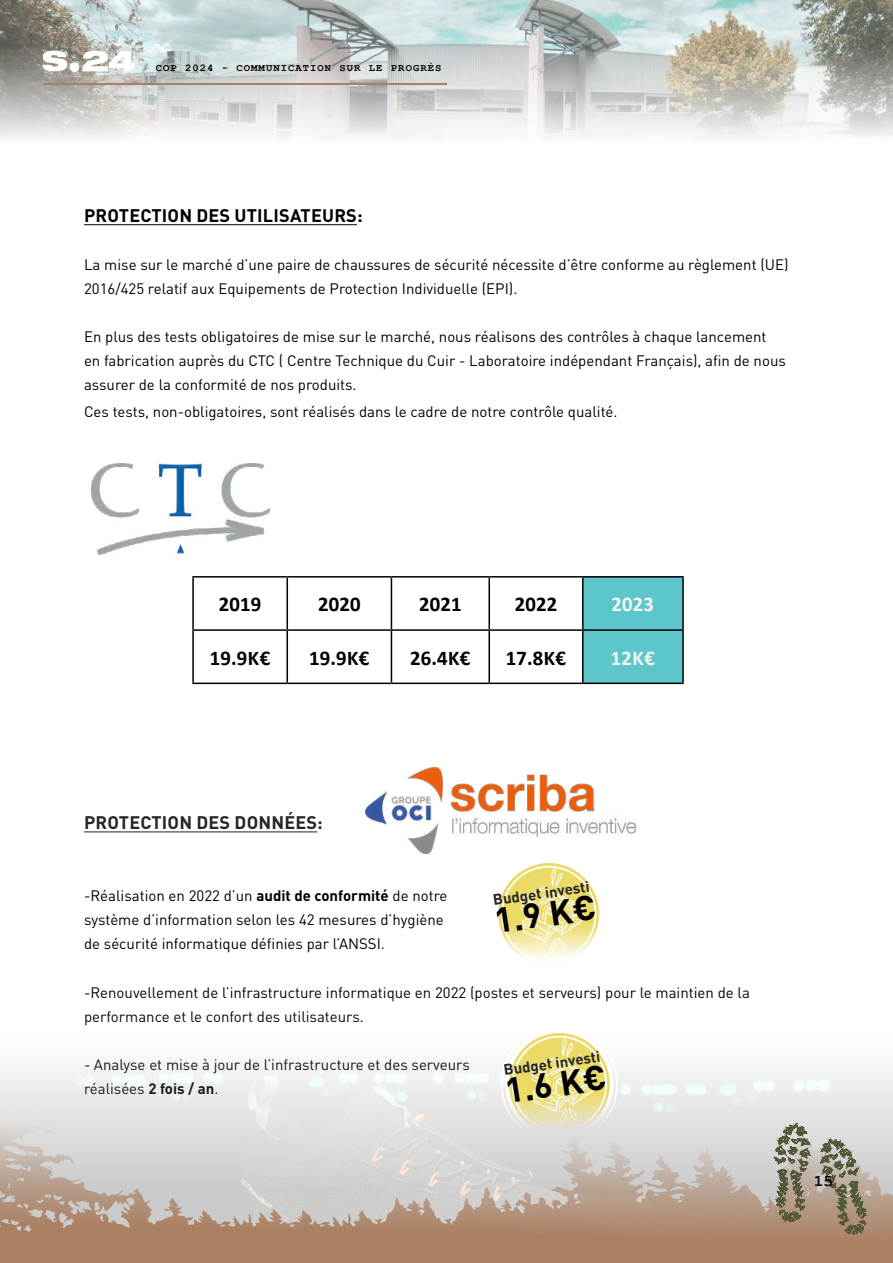
<style>
.page{position:relative;width:893px;height:1263px;background:#fff}
.page>*{position:absolute;margin:0;border:0;box-sizing:border-box;transform-origin:0 0}
.t1{font:700 34.5px "DIN Pro";color:#000}
.t2{font:700 21px "Calibri";color:#000}
.t3{font:700 21px "Calibri";color:#f3f4f4}
.t4{font:700 18px "DIN Pro";letter-spacing:.01em;color:#000}
.t5{font:700 18px "DIN Pro";letter-spacing:.01em;color:#262626}
.t6{font:700 16.5px "Courier New";color:#000}
.t7{font:15px/24px "DIN Pro";color:#000}
.t8{font:700 15px "DIN Pro";color:#262626}
.t9{font:700 10.5px "Courier New";letter-spacing:.1em;color:#000}
.s1{font-weight:700}
</style>
<div class="page">
<img style="left:0;top:0;width:893px;height:226px">
<hr style="left:84px;top:224px;width:273px;height:1px;background:#000">
<hr style="left:84px;top:831px;width:233px;height:1px;background:#262626">
<img style="left:92px;top:464px;width:177px;height:91px">
<div style="left:584px;top:578px;width:98px;height:104px;background:#5cc6ca"></div>
<hr style="left:192px;top:576px;width:95px;height:2px;background:#000">
<hr style="left:192px;top:578px;width:2px;height:51px;background:#000">
<hr style="left:287px;top:576px;width:104px;height:2px;background:#000">
<hr style="left:287px;top:578px;width:1px;height:51px;background:#000">
<hr style="left:391px;top:576px;width:98px;height:2px;background:#000">
<hr style="left:391px;top:578px;width:1px;height:51px;background:#000">
<hr style="left:583px;top:576px;width:101px;height:2px;background:#000">
<hr style="left:682px;top:578px;width:2px;height:51px;background:#000">
<hr style="left:192px;top:629px;width:95px;height:2px;background:#000">
<hr style="left:192px;top:631px;width:2px;height:51px;background:#000">
<hr style="left:287px;top:629px;width:104px;height:2px;background:#000">
<hr style="left:287px;top:631px;width:1px;height:51px;background:#000">
<hr style="left:391px;top:629px;width:98px;height:2px;background:#000">
<hr style="left:391px;top:631px;width:1px;height:51px;background:#000">
<hr style="left:489px;top:629px;width:94px;height:2px;background:#000">
<hr style="left:583px;top:629px;width:101px;height:2px;background:#000">
<hr style="left:682px;top:631px;width:2px;height:51px;background:#000">
<hr style="left:192px;top:682px;width:95px;height:2px;background:#000">
<hr style="left:287px;top:682px;width:104px;height:2px;background:#000">
<hr style="left:391px;top:682px;width:98px;height:2px;background:#000">
<hr style="left:583px;top:682px;width:101px;height:2px;background:#000">
<hr style="left:489px;top:576px;width:94px;height:2px;background:#000">
<hr style="left:488px;top:578px;width:2px;height:51px;background:#000">
<hr style="left:582px;top:578px;width:2px;height:51px;background:#000">
<hr style="left:488px;top:631px;width:2px;height:51px;background:#000">
<hr style="left:582px;top:631px;width:2px;height:51px;background:#000">
<hr style="left:489px;top:682px;width:94px;height:2px;background:#000">
<img style="left:365px;top:767px;width:271px;height:87px">
<svg style="left:496px;top:861px;width:105px;height:106px"></svg>
<div style="left:490px;top:855px;width:117px;height:118px;border:2px solid #fff;border-radius:50%"></div>
<div style="left:495px;top:859px;width:108px;height:110px;border:4px solid #fff;border-radius:50%"></div>
<div style="left:501px;top:866px;width:95px;height:96px;border:2px solid #fff;border-radius:50%"></div>
<svg style="left:519px;top:868px;width:64px;height:89px;background:#f1e79b"></svg>
<svg style="left:507px;top:1031px;width:105px;height:106px"></svg>
<div style="left:505px;top:1029px;width:108px;height:110px;border:4px solid #fff;border-radius:50%"></div>
<svg style="left:529px;top:1038px;width:65px;height:45px;background:#efe286"></svg>
<svg style="left:0;top:1083px;width:893px;height:180px;background:#cbbeb2"></svg>
<hr style="left:43px;top:83px;width:403px;height:1px;background:#a98062">
<svg style="left:42px;top:50px;width:26px;height:21px"></svg>
<div style="left:70px;top:62px;width:9px;height:10px;background:#fff;border-radius:50%"></div>
<svg style="left:82px;top:50px;width:53px;height:21px"></svg>
<svg style="left:821px;top:1138px;width:45px;height:99px;background:#9c917e"></svg>
<svg style="left:774px;top:1123px;width:36px;height:98px;background:#989381"></svg>
<p class="t9" style="left:156px;top:61px;width:287px">COP 2024 - COMMUNICATION SUR LE PROGRÈS</p>
<p class="t4" style="left:84px;top:204px;width:280px">PROTECTION DES UTILISATEURS:</p>
<p class="t7" style="left:84px;top:252px;width:706px">La mise sur le marché d’une paire de chaussures de sécurité nécessite d’être conforme au règlement (UE)<br>2016/425 relatif aux Equipements de Protection Individuelle (EPI).</p>
<p class="t7" style="left:84px;top:324px;width:703px">En plus des tests obligatoires de mise sur le marché, nous réalisons des contrôles à chaque lancement en fabrication auprès du CTC ( Centre Technique du Cuir - Laboratoire indépendant Français), afin de nous assurer de la conformité de nos produits.</p>
<p class="t7" style="left:84px;top:399px;width:535px">Ces tests, non-obligatoires, sont réalisés dans le cadre de notre contrôle qualité.</p>
<h2 class="t2" style="left:219px;top:589px;width:45px">2019</h2>
<h2 class="t2" style="left:318px;top:589px;width:45px">2020</h2>
<h2 class="t2" style="left:419px;top:589px;width:45px">2021</h2>
<h2 class="t2" style="left:515px;top:589px;width:45px">2022</h2>
<h2 class="t3" style="left:612px;top:589px;width:45px">2023</h2>
<h2 class="t2" style="left:210px;top:643px;width:63px">19.9K€</h2>
<h2 class="t2" style="left:309px;top:643px;width:63px">19.9K€</h2>
<h2 class="t2" style="left:410px;top:643px;width:63px">26.4K€</h2>
<h2 class="t2" style="left:506px;top:643px;width:63px">17.8K€</h2>
<h2 class="t3" style="left:611px;top:643px;width:46px">12K€</h2>
<p class="t5" style="left:84px;top:811px;width:240px">PROTECTION DES DONNÉES:</p>
<p class="t8" style="left:492px;top:890px;width:99px;rotate:-8deg">Budget investi</p>
<p class="t7" style="left:84px;top:883px;width:365px">-Réalisation en 2022 d’un <span class="s1">audit de conformité</span> de notre système d’information selon les 42 mesures d’hygiène de sécurité informatique définies par l’ANSSI.</p>
<p class="t7" style="left:84px;top:979px;width:667px">-Renouvellement de l’infrastructure informatique en 2022 (postes et serveurs) pour le maintien de la performance et le confort des utilisateurs.</p>
<p class="t7" style="left:84px;top:1051px;width:387px">- Analyse et mise à jour de l’infrastructure et des serveurs réalisées <span class="s1">2 fois / an</span>.</p>
<h1 class="t1" style="left:491px;top:898px;width:104px;rotate:-8deg">1.9 K€</h1>
<p class="t8" style="left:502px;top:1060px;width:99px;rotate:-8deg">Budget investi</p>
<h1 class="t1" style="left:502px;top:1068px;width:104px;rotate:-8deg">1.6 K€</h1>
<p class="t6" style="left:814px;top:1171px;width:21px">15</p>
</div>
